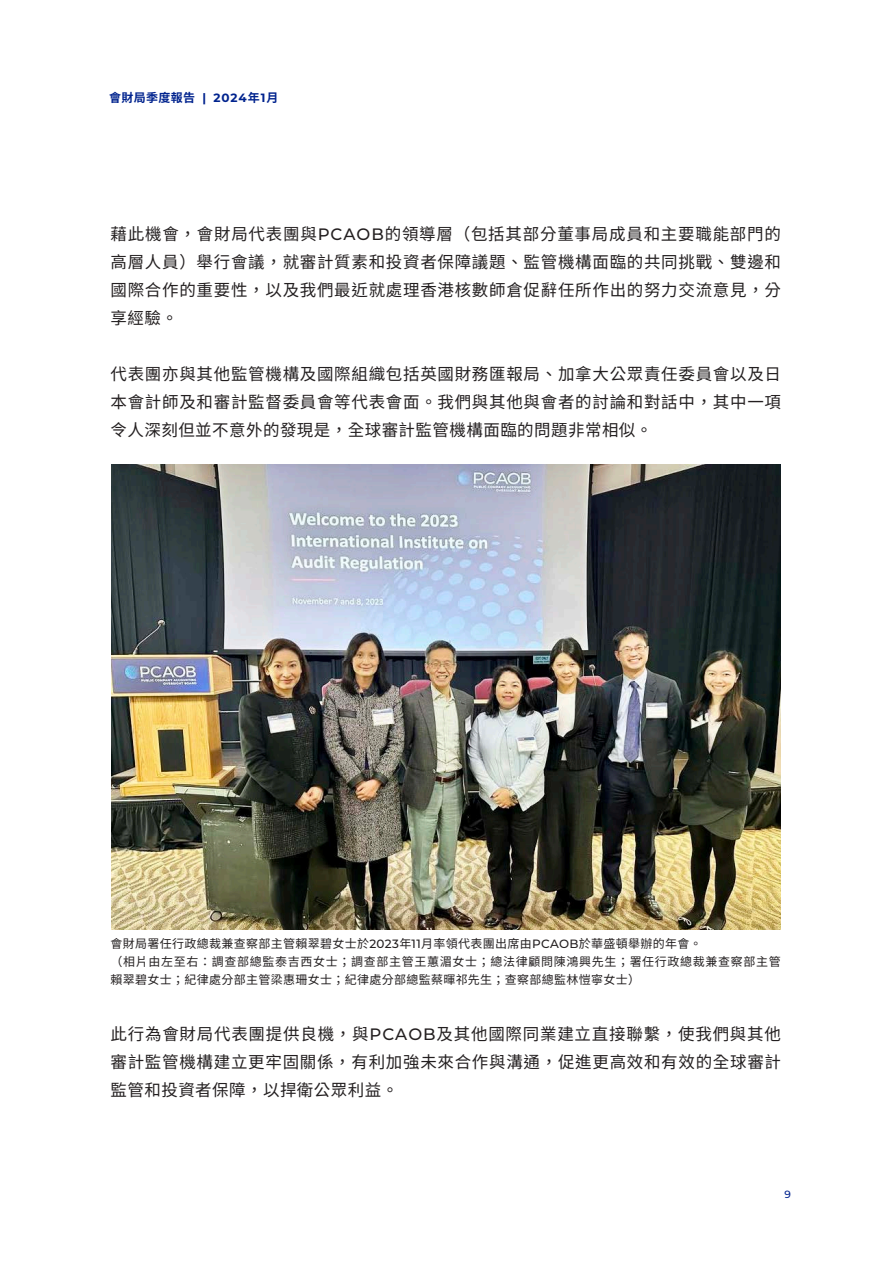
<style>
.page{position:relative;width:893px;height:1263px;background:#fff}
.page>*{position:absolute;margin:0;border:0;box-sizing:border-box;transform-origin:0 0}
.t1{font:16.5px/28px "Noto Sans TC";letter-spacing:.045em;color:#231f20;text-align:justify}
.t2{font:12px/18px "Noto Sans TC";letter-spacing:.025em;color:#231f20}
.t3{font:700 12px "Noto Sans TC";letter-spacing:.03em;color:#00238e}
.t4{font:500 10.5px "Montserrat";color:#00238e}
.s1{font-family:"Montserrat"}
.s2{font-family:"Montserrat";font-weight:500}
</style>
<div class="page">
<img style="left:111px;top:464px;width:669px;height:466px">
<p class="t3" style="left:109px;top:91px;width:171px">會財局季度報告 <span class="s1">| 2024</span>年<span class="s1">1</span>月</p>
<p class="t1" style="left:111px;top:220px;width:672px">藉此機會，會財局代表團與<span class="s2">PCAOB</span>的領導層（包括其部分董事局成員和主要職能部門的高層人員）舉行會議，就審計質素和投資者保障議題、監管機構面臨的共同挑戰、雙邊和國際合作的重要性，以及我們最近就處理香港核數師倉促辭任所作出的努力交流意見，分享經驗。</p>
<p class="t1" style="left:111px;top:360px;width:672px">代表團亦與其他監管機構及國際組織包括英國財務匯報局、加拿大公眾責任委員會以及日本會計師及和審計監督委員會等代表會面。我們與其他與會者的討論和對話中，其中一項令人深刻但並不意外的發現是，全球審計監管機構面臨的問題非常相似。</p>
<p class="t2" style="left:111px;top:935px;width:672px">會財局署任行政總裁兼查察部主管賴翠碧女士於<span class="s2">2023</span>年<span class="s2">11</span>月率領代表團出席由<span class="s2">PCAOB</span>於華盛頓舉辦的年會。<br>（相片由左至右：調查部總監泰吉西女士；調查部主管王蕙湄女士；總法律顧問陳鴻興先生；署任行政總裁兼查察部主管賴翠碧女士；紀律處分部主管梁惠珊女士；紀律處分部總監蔡暉祁先生；查察部總監林愷寧女士）</p>
<p class="t1" style="left:111px;top:1020px;width:672px">此行為會財局代表團提供良機，與<span class="s2">PCAOB</span>及其他國際同業建立直接聯繫，使我們與其他審計監管機構建立更牢固關係，有利加強未來合作與溝通，促進更高效和有效的全球審計監管和投資者保障，以捍衛公眾利益。</p>
<p class="t4" style="left:784px;top:1187px;width:8px">9</p>
</div>
